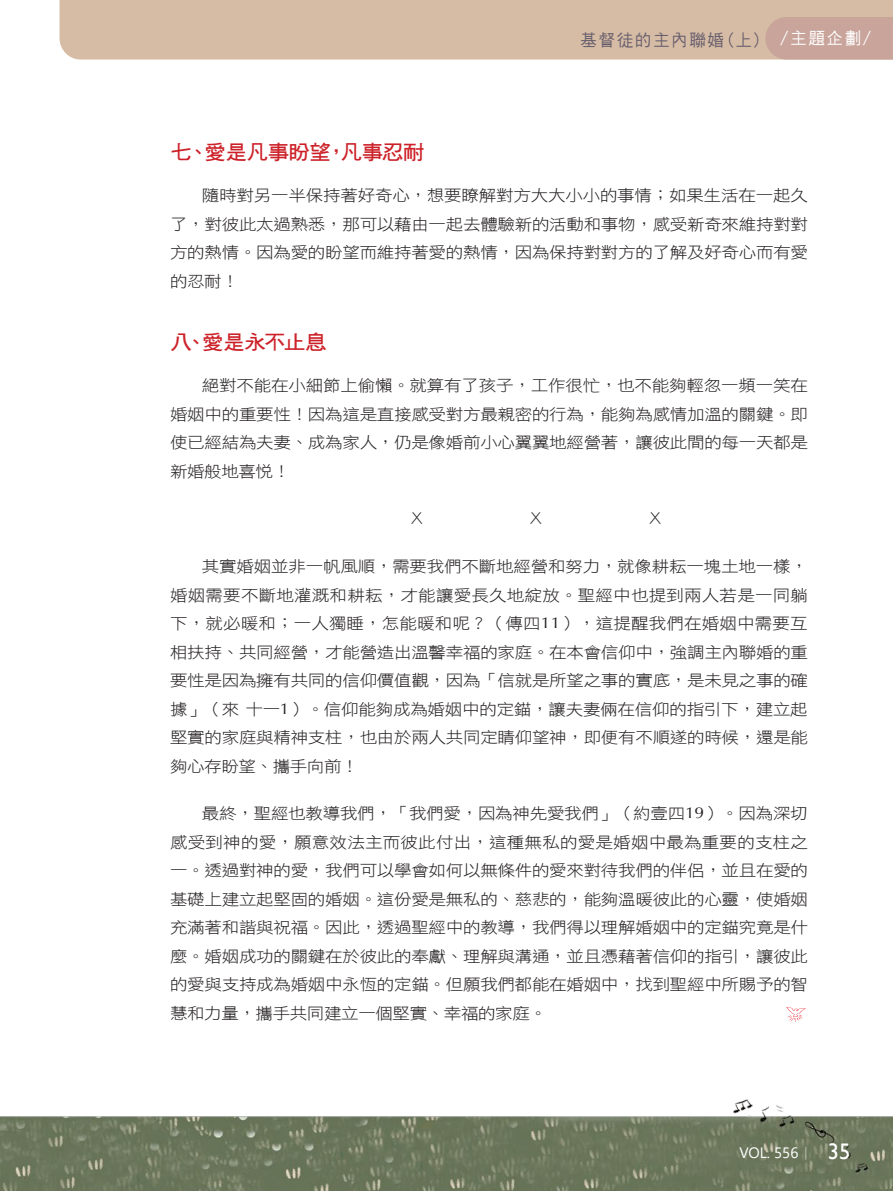
<style>
.page{position:relative;width:893px;height:1191px;background:#fff}
.page>*{position:absolute;margin:0;border:0;box-sizing:border-box;transform-origin:0 0}
.t1{font:22.5px "Gill Sans";color:#fff}
.大標{font:20.25px "DF Hei W7 WIN BF";letter-spacing:-.045em;color:#cc2128;scale:1.08 1}
.作者_大{font:16.5px "DF Hei W5 WIN BF";letter-spacing:.1em;color:#665d6d}
.作者_大-2{font:16.5px "DF Hei W5 WIN BF";color:#fff}
.t2{font:15.75px/28.5px "DF Hei W3 WIN BF";letter-spacing:-.02em;color:#231f20;text-align:justify;scale:1.11 1}
.t3{font:15px "Segoe UI";color:#fff}
.s1{font-family:"Optima"}
.s2{font-family:"Adobe Ming Std";font-weight:300}
</style>
<div class="page">
<img style="left:0;top:1099px;width:893px;height:92px">
<svg style="left:786px;top:1007px;width:20px;height:14px"></svg>
<div style="left:60px;top:0;width:833px;height:60px;background:#d6bca4"></div>
<div style="left:765px;top:17px;width:128px;height:43px;background:#c8a49b"></div>
<p class="作者_大" style="left:580px;top:31px;width:183px">基督徒的主內聯婚(上)</p>
<p class="作者_大-2" style="left:780px;top:30px;width:92px">/主題企劃/</p>
<p class="大標" style="left:170px;top:142px;width:237px">七、愛是凡事盼望，凡事忍耐</p>
<p class="t2" style="left:170px;top:181px;width:576px;text-indent:32px">隨時對另一半保持著好奇心，想要瞭解對方大大小小的事情；如果生活在一起久了，對彼此太過熟悉，那可以藉由一起去體驗新的活動和事物，感受新奇來維持對對方的熱情。因為愛的盼望而維持著愛的熱情，因為保持對對方的了解及好奇心而有愛的忍耐！</p>
<p class="大標" style="left:170px;top:331px;width:147px">八、愛是永不止息</p>
<p class="t2" style="left:170px;top:371px;width:576px;text-indent:32px">絕對不能在小細節上偷懶。就算有了孩子，工作很忙，也不能夠輕忽一頻一笑在婚姻中的重要性！因為這是直接感受對方最親密的行為，能夠為感情加溫的關鍵。即使已經結為夫妻、成為家人，仍是像婚前小心翼翼地經營著，讓彼此間的每一天都是新婚般地喜悅！</p>
<p class="t2" style="left:408px;top:504px;width:17px">Ｘ</p>
<p class="t2" style="left:527px;top:504px;width:17px">Ｘ</p>
<p class="t2" style="left:646px;top:504px;width:17px">Ｘ</p>
<p class="t2" style="left:170px;top:552px;width:576px;text-indent:32px">其實婚姻並非一帆風順，需要我們不斷地經營和努力，就像耕耘一塊土地一樣，婚姻需要不斷地灌溉和耕耘，才能讓愛長久地綻放。聖經中也提到兩人若是一同躺下，就必暖和；一人獨睡，怎能暖和呢？（傳四<span class="s1">11</span>），這提醒我們在婚姻中需要互相扶持、共同經營，才能營造出溫馨幸福的家庭。在本會信仰中，強調主內聯婚的重要性是因為擁有共同的信仰價值觀，因為「信就是所望之事的實底，是未見之事的確據」（來十一<span class="s1">1</span>）。信仰能夠成為婚姻中的定錨，讓夫妻倆在信仰的指引下，建立起堅實的家庭與精神支柱，也由於兩人共同定睛仰望神，即便有不順遂的時候，還是能夠心存盼望、攜手向前！</p>
<p class="t2" style="left:170px;top:799px;width:576px;text-indent:32px">最終，聖經也教導我們，「我們愛，因為神先愛我們」（約壹四<span class="s1">19</span>）。因為深切感受到神的愛，願意效法主而彼此付出，這種無私的愛是婚姻中最為重要的支柱之一。透過對神的愛，我們可以學會如何以無條件的愛來對待我們的伴侶，並且在愛的基礎上建立起堅固的婚姻。這份愛是無私的、慈悲的，能夠溫暖彼此的心靈，使婚姻充滿著和諧與祝福。因此，透過聖經中的教導，我們得以理解婚姻中的定錨究竟是什麼。婚姻成功的關鍵在於彼此的奉獻、理解與溝通，並且憑藉著信仰的指引，讓彼此的愛與支持成為婚姻中永恆的定錨。但願我們都能在婚姻中，找到聖經中所賜予的智慧和力量，攜手共同建立一個堅實、幸福的家庭。</p>
<p class="t3" style="left:739px;top:1138px;width:75px">VOL. 556<span class="s2">｜</span></p>
<p class="t1" style="left:828px;top:1138px;width:24px">35</p>
</div>
